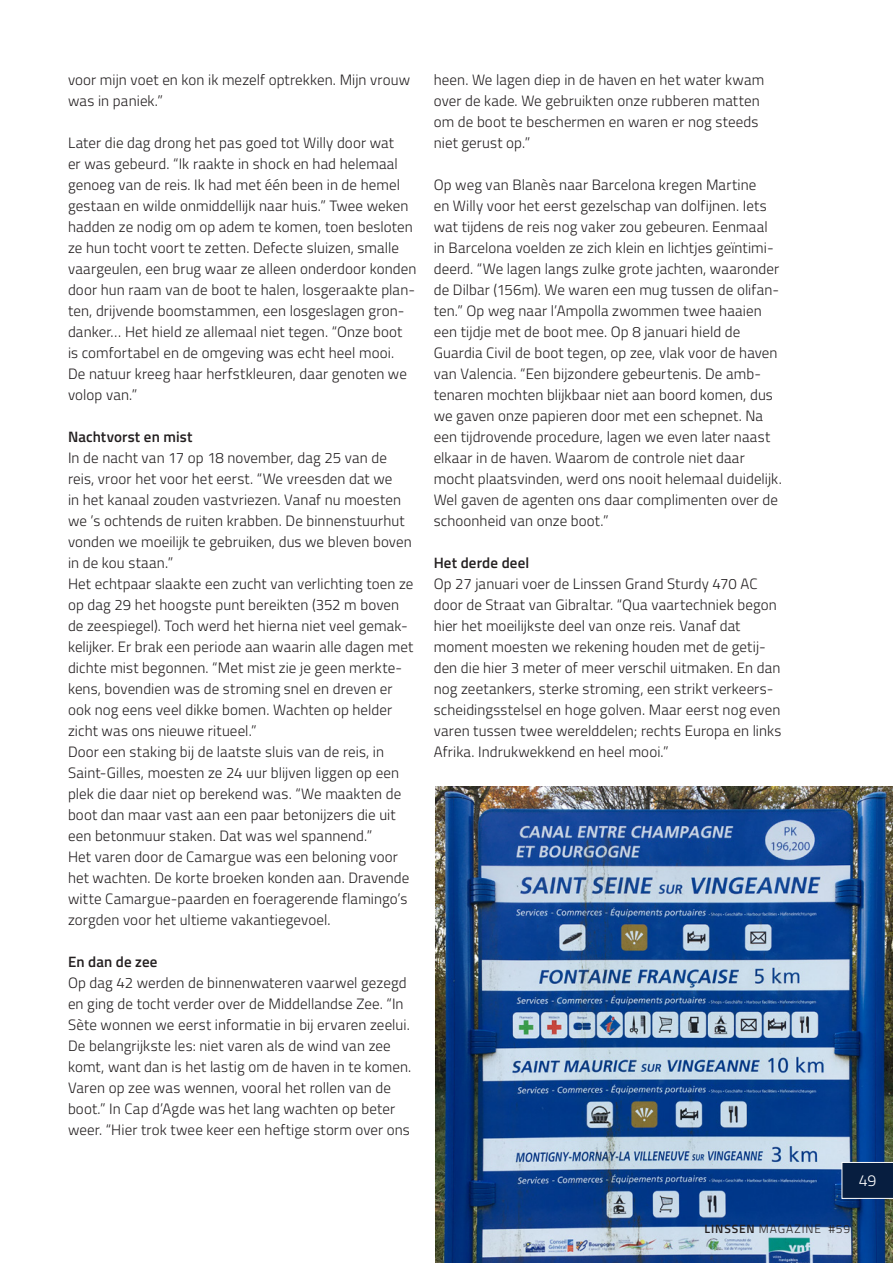
<style>
.page{position:relative;width:893px;height:1263px;background:#fff}
.page>*{position:absolute;margin:0;border:0;box-sizing:border-box;transform-origin:0 0}
.t1{font:300 16.05px "Titillium Web";color:#fff}
.SP_plattetekst{font:300 15px/21px "Titillium Web";letter-spacing:.005em;color:#231f20}
.SP_plattetekst-2{font:600 15px "Titillium Web";letter-spacing:.005em;color:#231f20}
.t2{font:300 12px "Titillium Web";letter-spacing:.075em;color:#231f20}
.s1{font-weight:600}
</style>
<div class="page">
<img style="left:436px;top:787px;width:457px;height:476px">
<svg style="left:842px;top:1162px;width:51px;height:37px"></svg>
<p class="SP_plattetekst" style="left:68px;top:68px;width:344px">voor mijn voet en kon ik mezelf optrekken. Mijn vrouw was in paniek.”</p>
<p class="SP_plattetekst" style="left:68px;top:131px;width:350px">Later die dag drong het pas goed tot Willy door wat<br>er was gebeurd. “Ik raakte in shock en had helemaal genoeg van de reis. Ik had met één been in de hemel gestaan en wilde onmiddellijk naar huis.” Twee weken hadden ze nodig om op adem te komen, toen besloten ze hun tocht voort te zetten. Defecte sluizen, smalle vaargeulen, een brug waar ze alleen onderdoor konden door hun raam van de boot te halen, losgeraakte plan&shy;ten, drijvende boomstammen, een losgeslagen gron&shy;danker… Het hield ze allemaal niet tegen. “Onze boot<br>is comfortabel en de omgeving was echt heel mooi.<br>De natuur kreeg haar herfstkleuren, daar genoten we volop van.”</p>
<p class="SP_plattetekst-2" style="left:68px;top:425px;width:126px">Nachtvorst en mist</p>
<p class="SP_plattetekst" style="left:68px;top:446px;width:345px">In de nacht van 17 op 18 november, dag 25 van de reis, vroor het voor het eerst. “We vreesden dat we<br>in het kanaal zouden vastvriezen. Vanaf nu moesten we ’s ochtends de ruiten krabben. De binnenstuurhut vonden we moeilijk te gebruiken, dus we bleven boven in de kou staan.”</p>
<p class="SP_plattetekst" style="left:68px;top:572px;width:347px">Het echtpaar slaakte een zucht van verlichting toen ze op dag 29 het hoogste punt bereikten (352 m boven de zeespiegel). Toch werd het hierna niet veel gemak&shy;kelijker. Er brak een periode aan waarin alle dagen met dichte mist begonnen. “Met mist zie je geen merkte&shy;kens, bovendien was de stroming snel en dreven er ook nog eens veel dikke bomen. Wachten op helder zicht was ons nieuwe ritueel.”</p>
<p class="SP_plattetekst" style="left:68px;top:740px;width:335px">Door een staking bij de laatste sluis van de reis, in Saint-Gilles, moesten ze 24 uur blijven liggen op een plek die daar niet op berekend was. “We maakten de boot dan maar vast aan een paar betonijzers die uit een betonmuur staken. Dat was wel spannend.”</p>
<p class="SP_plattetekst" style="left:68px;top:845px;width:343px">Het varen door de Camargue was een beloning voor het wachten. De korte broeken konden aan. Dravende witte Camargue-paarden en foeragerende flamingo’s zorgden voor het ultieme vakantiegevoel.</p>
<p class="SP_plattetekst-2" style="left:68px;top:950px;width:91px">En dan de zee</p>
<p class="SP_plattetekst" style="left:68px;top:971px;width:345px">Op dag 42 werden de binnenwateren vaarwel gezegd en ging de tocht verder over de Middellandse Zee. “In Sète wonnen we eerst informatie in bij ervaren zeelui.<br>De belangrijkste les: niet varen als de wind van zee komt, want dan is het lastig om de haven in te komen.<br>Varen op zee was wennen, vooral het rollen van de boot.” In Cap d’Agde was het lang wachten op beter weer. “Hier trok twee keer een heftige storm over ons</p>
<p class="SP_plattetekst" style="left:434px;top:68px;width:332px">heen. We lagen diep in de haven en het water kwam over de kade. We gebruikten onze rubberen matten om de boot te beschermen en waren er nog steeds niet gerust op.”</p>
<p class="SP_plattetekst" style="left:434px;top:173px;width:349px">Op weg van Blanès naar Barcelona kregen Martine<br>en Willy voor het eerst gezelschap van dolfijnen. Iets wat tijdens de reis nog vaker zou gebeuren. Eenmaal in Barcelona voelden ze zich klein en lichtjes geïntimi&shy;deerd. “We lagen langs zulke grote jachten, waaronder de Dilbar (156m). We waren een mug tussen de olifan&shy;ten.” Op weg naar l’Ampolla zwommen twee haaien een tijdje met de boot mee. Op 8 januari hield de Guardia Civil de boot tegen, op zee, vlak voor de haven van Valencia. “Een bijzondere gebeurtenis. De amb&shy;tenaren mochten blijkbaar niet aan boord komen, dus we gaven onze papieren door met een schepnet. Na een tijdrovende procedure, lagen we even later naast elkaar in de haven. Waarom de controle niet daar mocht plaatsvinden, werd ons nooit helemaal duidelijk.<br>Wel gaven de agenten ons daar complimenten over de schoonheid van onze boot.”</p>
<p class="SP_plattetekst-2" style="left:434px;top:551px;width:97px">Het derde deel</p>
<p class="SP_plattetekst" style="left:434px;top:572px;width:349px">Op 27 januari voer de Linssen Grand Sturdy 470 AC door de Straat van Gibraltar. “Qua vaartechniek begon hier het moeilijkste deel van onze reis. Vanaf dat moment moesten we rekening houden met de getij&shy;den die hier 3 meter of meer verschil uitmaken. En dan nog zeetankers, sterke stroming, een strikt verkeers&shy;scheidingsstelsel en hoge golven. Maar eerst nog even varen tussen twee werelddelen; rechts Europa en links Afrika. Indrukwekkend en heel mooi.”</p>
<p class="t1" style="left:859px;top:1169px;width:19px">49</p>
<p class="t2" style="left:704px;top:1220px;width:147px"><span class="s1">LINSSEN</span> MAGAZINE #59</p>
</div>
